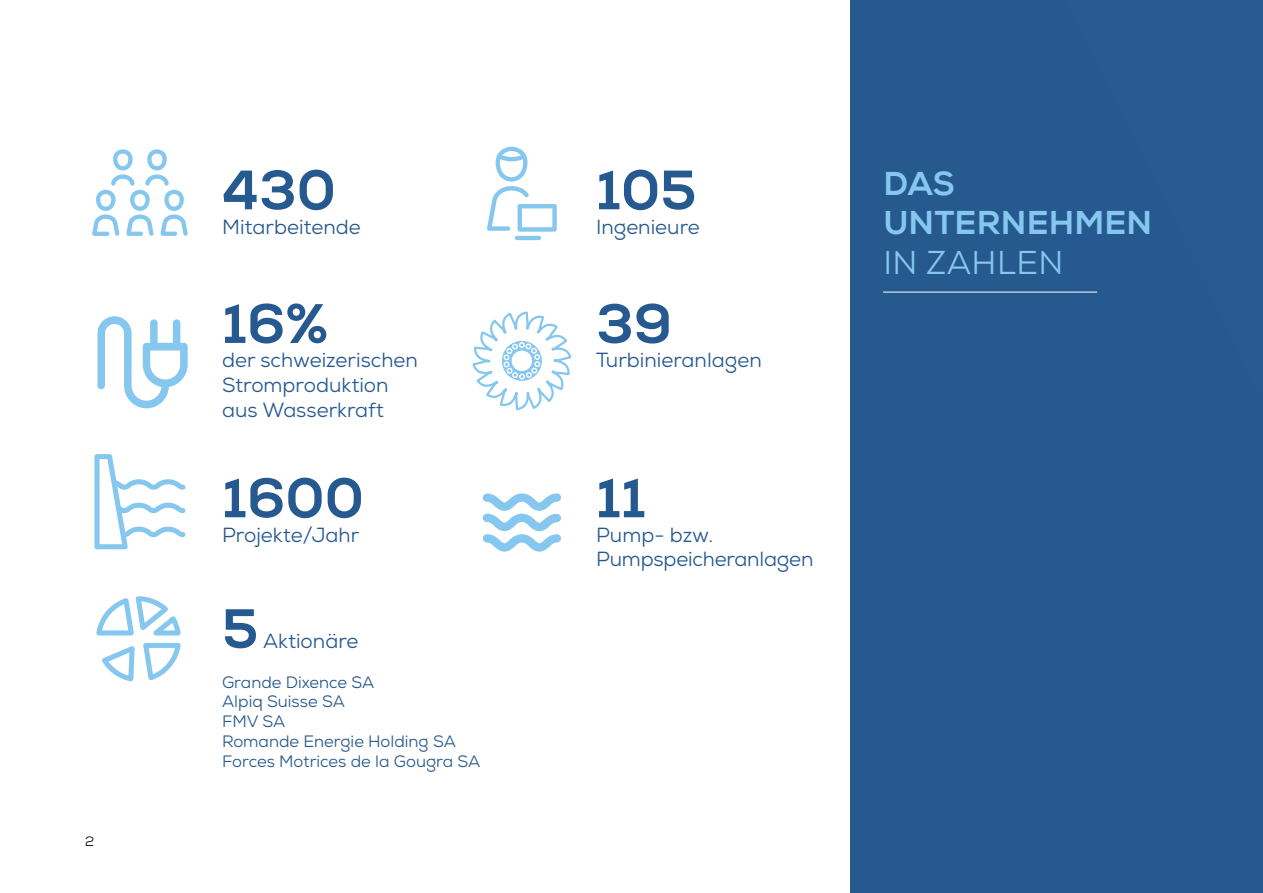
<style>
.page{position:relative;width:1263px;height:893px;background:#fff}
.page>*{position:absolute;margin:0;border:0;box-sizing:border-box;transform-origin:0 0}
.t1{font:800 55.35px "Nexa";color:#26598f}
.t2{font:800 33px/39.6px "Nexa";letter-spacing:.005em;color:#85c7ee}
.t3{font:33px "Nexa";letter-spacing:.015em;color:#85c7ee}
.t4{font:20.4px/24.6px "Nexa";color:#26598f}
.t5{font:16.5px/19.8px "Nexa";color:#26598f}
.t6{font:13.5px "Nexa";color:#000}
</style>
<div class="page">
<div style="left:850px;top:0;width:413px;height:893px;background:#26598e"></div>
<hr style="left:883px;top:292px;width:214px;height:1px;background:#fff">
<svg style="left:92px;top:149px;width:96px;height:87px"></svg>
<svg style="left:97px;top:316px;width:91px;height:92px"></svg>
<svg style="left:94px;top:454px;width:91px;height:95px"></svg>
<svg style="left:472px;top:311px;width:100px;height:100px"></svg>
<svg style="left:487px;top:147px;width:70px;height:93px"></svg>
<svg style="left:482px;top:493px;width:79px;height:59px"></svg>
<svg style="left:96px;top:596px;width:85px;height:39px"></svg>
<svg style="left:102px;top:646px;width:33px;height:35px"></svg>
<svg style="left:143px;top:643px;width:38px;height:37px"></svg>
<p class="t6" style="left:85px;top:833px;width:11px">2</p>
<h1 class="t1" style="left:222px;top:156px;width:115px">430</h1>
<p class="t4" style="left:222px;top:215px;width:140px">Mitarbeitende</p>
<h1 class="t1" style="left:222px;top:290px;width:108px">16%</h1>
<p class="t4" style="left:222px;top:348px;width:197px">der schweizerischen<br>Stromproduktion aus Wasserkraft</p>
<h1 class="t1" style="left:222px;top:464px;width:143px">1600</h1>
<p class="t4" style="left:222px;top:522px;width:139px">Projekte/Jahr</p>
<h1 class="t1" style="left:222px;top:595px;width:38px">5</h1>
<p class="t4" style="left:263px;top:629px;width:97px">Aktionäre</p>
<p class="t5" style="left:222px;top:672px;width:260px">Grande Dixence SA<br>Alpiq Suisse SA<br>FMV SA<br>Romande Energie Holding SA<br>Forces Motrices de la Gougra SA</p>
<h1 class="t1" style="left:596px;top:156px;width:102px">105</h1>
<p class="t4" style="left:596px;top:215px;width:105px">Ingenieure</p>
<h1 class="t1" style="left:596px;top:290px;width:78px">39</h1>
<p class="t4" style="left:596px;top:348px;width:167px">Turbinieranlagen</p>
<h1 class="t1" style="left:596px;top:464px;width:51px">11</h1>
<p class="t4" style="left:596px;top:522px;width:219px">Pump- bzw.<br>Pumpspeicheranlagen</p>
<h2 class="t2" style="left:883px;top:164px;width:270px">DAS<br>UNTERNEHMEN</h2>
<h2 class="t3" style="left:883px;top:242px;width:182px">IN ZAHLEN</h2>
</div>
